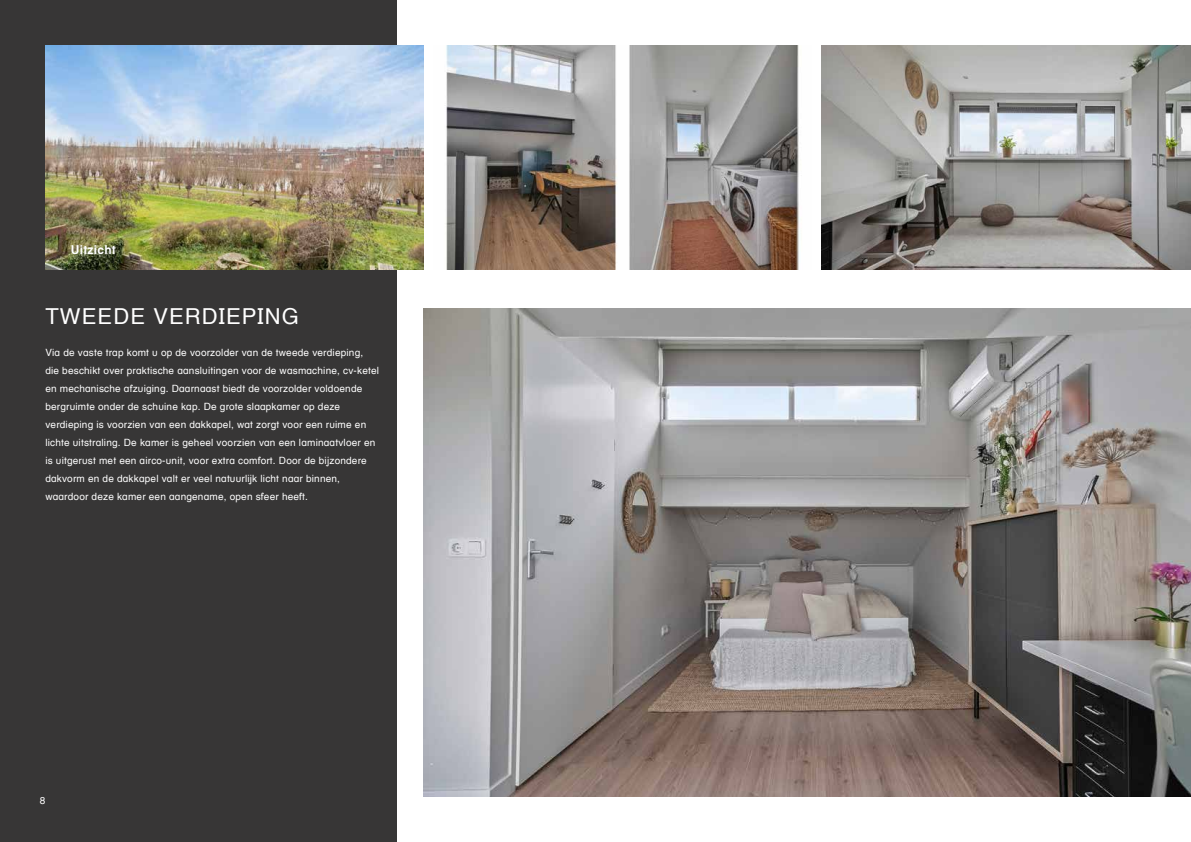
<style>
.page{position:relative;width:1191px;height:842px;background:#fff}
.page>*{position:absolute;margin:0;border:0;box-sizing:border-box;transform-origin:0 0}
.t1{font:22px "Helvetica W02 Textbook Rg";letter-spacing:.05em;color:#fff}
.t2{font:700 12px "Helvetica Textbook LT";letter-spacing:.02em;color:#fff}
.t3{font:10px/18px "Helvetica W02 Textbook Rg";letter-spacing:.02em;color:#fff}
</style>
<div class="page">
<div style="left:0;top:0;width:397px;height:842px;background:#373636"></div>
<img style="left:45px;top:45px;width:378px;height:224px">
<img style="left:423px;top:308px;width:768px;height:489px">
<img style="left:446px;top:45px;width:353px;height:224px">
<img style="left:821px;top:45px;width:370px;height:224px">
<p class="t2" style="left:71px;top:242px;width:47px">Uitzicht</p>
<h1 class="t1" style="left:45px;top:302px;width:255px">TWEEDE VERDIEPING</h1>
<p class="t3" style="left:45px;top:343px;width:335px">Via de vaste trap komt u op de voorzolder van de tweede verdieping, die beschikt over praktische aansluitingen voor de wasmachine, cv-ketel en mechanische afzuiging. Daarnaast biedt de voorzolder voldoende bergruimte onder de schuine kap. De grote slaapkamer op deze verdieping is voorzien van een dakkapel, wat zorgt voor een ruime en lichte uitstraling. De kamer is geheel voorzien van een laminaatvloer en is uitgerust met een airco-unit, voor extra comfort. Door de bijzondere dakvorm en de dakkapel valt er veel natuurlijk licht naar binnen, waardoor deze kamer een aangename, open sfeer heeft.</p>
<p class="t3" style="left:40px;top:791px;width:7px">8</p>
</div>
